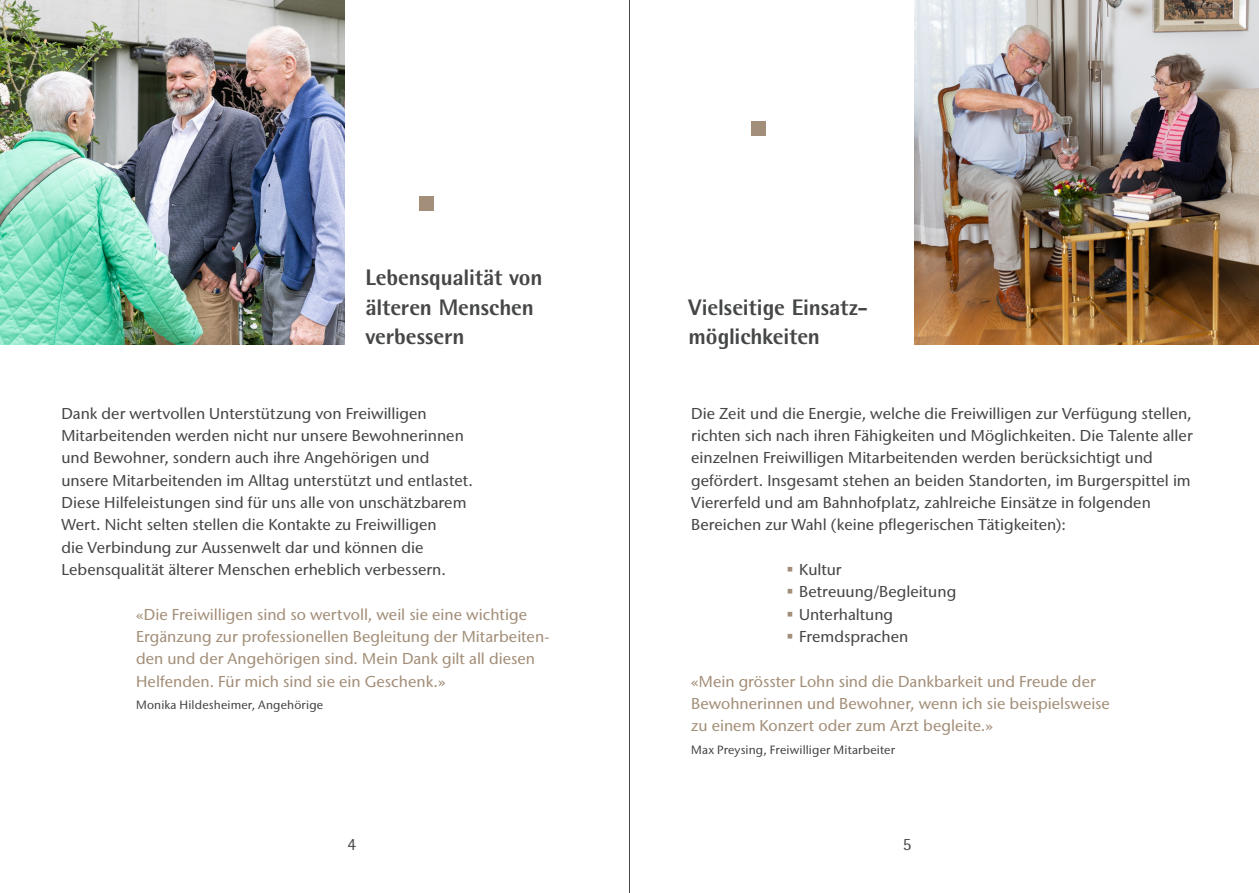
<style>
.page{position:relative;width:1259px;height:893px;background:#fff}
.page>*{position:absolute;margin:0;border:0;box-sizing:border-box;transform-origin:0 0}
.t1{font:800 22.5px/29.7px "Rotis Semi Sans";letter-spacing:-.005em;color:#454647}
.t2{font:17.25px "Rotis Semi Sans";color:#454647}
.t3{font:500 15.75px/22.4px "Stone Sans IIITC Std";color:#454647}
.t4{font:500 15.75px/22.4px "Stone Sans IIITC Std";color:#a38f79}
.t5{font:500 12px "Stone Sans IIITC Std";letter-spacing:.01em;color:#454647}
</style>
<div class="page">
<div style="left:419px;top:196px;width:15px;height:14px;background:#a38f79"></div>
<div style="left:750px;top:121px;width:15px;height:15px;background:#a38f79"></div>
<img style="left:914px;top:0;width:345px;height:344px">
<img style="left:0;top:0;width:344px;height:344px">
<hr style="left:629px;top:0;width:1px;height:893px;background:#454647">
<h1 class="t1" style="left:365px;top:262px;width:179px">Lebensqualität von älteren Menschen verbessern</h1>
<p class="t3" style="left:61px;top:402px;width:413px">Dank der wertvollen Unterstützung von Freiwilligen Mitarbeitenden werden nicht nur unsere Bewohnerinnen und Bewohner, sondern auch ihre Angehörigen und unsere Mitarbeitenden im Alltag unterstützt und entlastet.<br>Diese Hilfeleistungen sind für uns alle von unschätzbarem Wert. Nicht selten stellen die Kontakte zu Freiwilligen<br>die Verbindung zur Aussenwelt dar und können die Lebensqualität älterer Menschen erheblich verbessern.</p>
<p class="t4" style="left:136px;top:603px;width:415px">«Die Freiwilligen sind so wertvoll, weil sie eine wichtige Ergänzung zur professionellen Begleitung der Mitarbeiten&shy;den und der Angehörigen sind. Mein Dank gilt all diesen Helfenden. Für mich sind sie ein Geschenk.»</p>
<p class="t5" style="left:136px;top:697px;width:189px">Monika Hildesheimer, Angehörige</p>
<h1 class="t1" style="left:688px;top:292px;width:181px">Vielseitige Einsatz&shy;möglichkeiten</h1>
<p class="t3" style="left:691px;top:402px;width:503px">Die Zeit und die Energie, welche die Freiwilligen zur Verfügung stellen, richten sich nach ihren Fähigkeiten und Möglichkeiten. Die Talente aller einzelnen Freiwilligen Mitarbeitenden werden berücksichtigt und gefördert. Insgesamt stehen an beiden Standorten, im Burgerspittel im Viererfeld und am Bahnhofplatz, zahlreiche Einsätze in folgenden Bereichen zur Wahl (keine pflegerischen Tätigkeiten):</p>
<p class="t3" style="left:799px;top:558px;width:158px">Kultur<br>Betreuung/Begleitung<br>Unterhaltung<br>Fremdsprachen</p>
<p class="t4" style="left:691px;top:670px;width:420px">«Mein grösster Lohn sind die Dankbarkeit und Freude der<br>Bewohnerinnen und Bewohner, wenn ich sie beispielsweise zu einem Konzert oder zum Arzt begleite.»</p>
<p class="t5" style="left:691px;top:742px;width:205px">Max Preysing, Freiwilliger Mitarbeiter</p>
<p class="t2" style="left:348px;top:834px;width:10px">4</p>
<p class="t2" style="left:902px;top:834px;width:10px">5</p>
</div>
